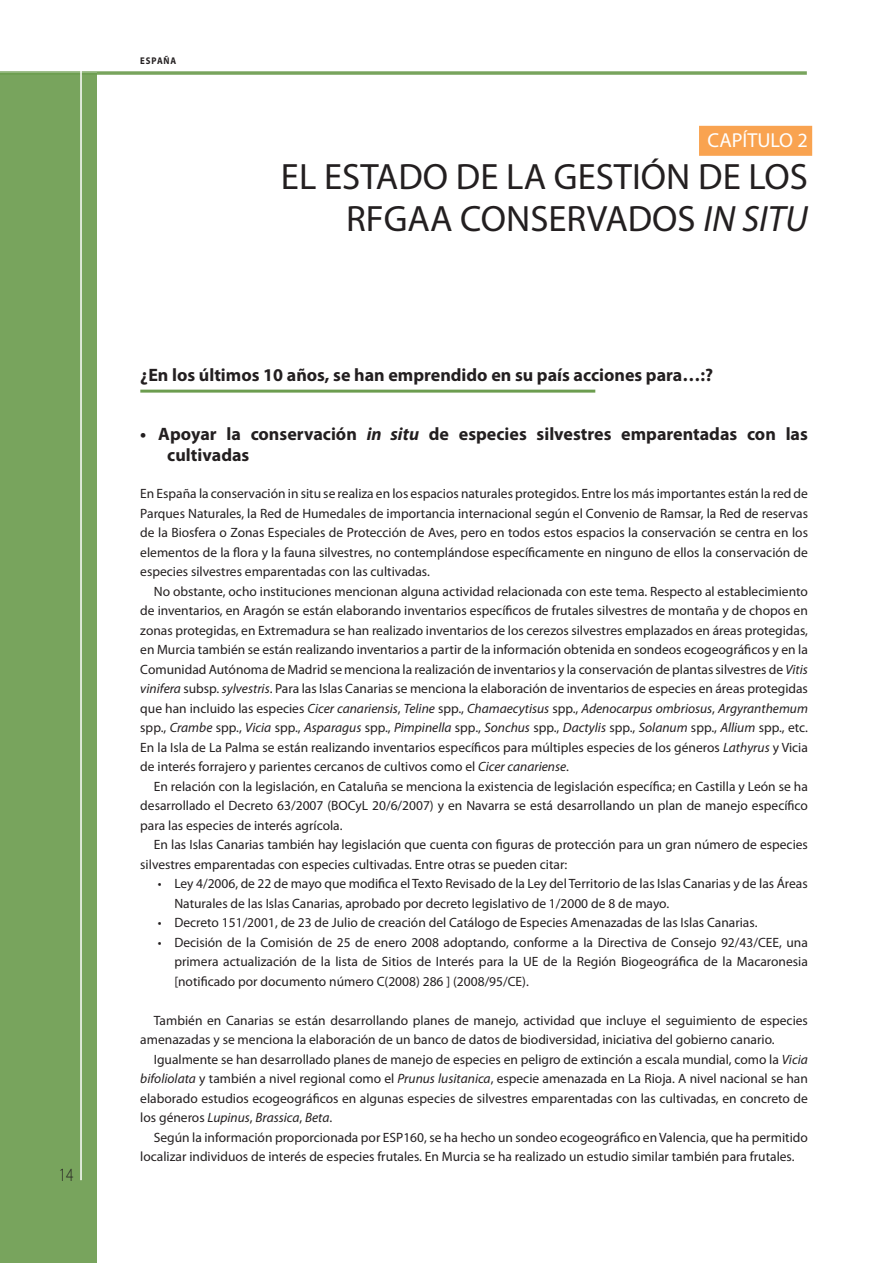
<style>
.page{position:relative;width:893px;height:1263px;background:#fff}
.page>*{position:absolute;margin:0;border:0;box-sizing:border-box;transform-origin:0 0}
.t1{font:36.75px/42px "Myriad Pro";color:#231f20;text-align:right}
.t2{font:20.25px "Myriad Pro";color:#fff}
.t3{font:300 18.75px "Myriad Pro";color:#231f20;scale:.8 1}
.t4{font:700 18px/21.6px "Myriad Pro";color:#231f20}
.t5{font:13.5px/19.5px "Myriad Pro";color:#231f20;text-align:justify}
.t6{font:700 9.75px "Myriad Pro";letter-spacing:.095em;color:#231f20;scale:.9 1}
.s1{font-style:italic}
</style>
<div class="page">
<div style="left:0;top:75px;width:97px;height:1188px;background:#78a45d"></div>
<svg style="left:0;top:71px;width:807px;height:4px;background:#8ab072"></svg>
<hr style="left:0;top:72px;width:97px;height:3px;background:#6d9e50">
<hr style="left:80px;top:64px;width:2px;height:1116px;background:#fff">
<div style="left:699px;top:126px;width:113px;height:30px;background:#f9a350"></div>
<hr style="left:140px;top:390px;width:455px;height:3px;background:#6c9d4f">
<h3 class="t3" style="left:59px;top:1163px;width:20px">14</h3>
<p class="t6" style="left:140px;top:55px;width:41px">ESPAÑA</p>
<h2 class="t2" style="left:707px;top:128px;width:102px">CAPÍTULO 2</h2>
<h1 class="t1" style="left:281px;top:155px;width:528px">EL ESTADO DE LA GESTIÓN DE LOS<br>RFGAA CONSERVADOS <span class="s1">IN SITU</span></h1>
<h3 class="t4" style="left:140px;top:364px;width:574px">¿En los últimos 10 años, se han emprendido en su país acciones para…:?</h3>
<h3 class="t4" style="left:167px;top:422px;width:642px;text-indent:-27px">• Apoyar la conservación <span class="s1">in situ</span> de especies silvestres emparentadas con las cultivadas</h3>
<p class="t5" style="left:140px;top:484px;width:669px">En España la conservación in situ se realiza en los espacios naturales protegidos. Entre los más importantes están la red de Parques Naturales, la Red de Humedales de importancia internacional según el Convenio de Ramsar, la Red de reservas de la Biosfera o Zonas Especiales de Protección de Aves, pero en todos estos espacios la conservación se centra en los elementos de la flora y la fauna silvestres, no contemplándose específicamente en ninguno de ellos la conservación de especies silvestres emparentadas con las cultivadas.</p>
<p class="t5" style="left:140px;top:581px;width:669px;text-indent:14px">No obstante, ocho instituciones mencionan alguna actividad relacionada con este tema. Respecto al establecimiento de inventarios, en Aragón se están elaborando inventarios específicos de frutales silvestres de montaña y de chopos en zonas protegidas, en Extremadura se han realizado inventarios de los cerezos silvestres emplazados en áreas protegidas, en Murcia también se están realizando inventarios a partir de la información obtenida en sondeos ecogeográficos y en la Comunidad Autónoma de Madrid se menciona la realización de inventarios y la conservación de plantas silvestres de <span class="s1">Vitis vinifera</span> subsp. <span class="s1">sylvestris</span>. Para las Islas Canarias se menciona la elaboración de inventarios de especies en áreas protegidas que han incluido las especies <span class="s1">Cicer canariensis</span>, <span class="s1">Teline</span> spp., <span class="s1">Chamaecytisus</span> spp., <span class="s1">Adenocarpus ombriosus</span>, <span class="s1">Argyranthemum </span>spp., <span class="s1">Crambe</span> spp., <span class="s1">Vicia</span> spp., <span class="s1">Asparagus</span> spp., <span class="s1">Pimpinella</span> spp., <span class="s1">Sonchus</span> spp., <span class="s1">Dactylis</span> spp., <span class="s1">Solanum</span> spp., <span class="s1">Allium</span> spp., etc.<br>En la Isla de La Palma se están realizando inventarios específicos para múltiples especies de los géneros <span class="s1">Lathyrus</span> y Vicia de interés forrajero y parientes cercanos de cultivos como el <span class="s1">Cicer canariense</span>.</p>
<p class="t5" style="left:140px;top:776px;width:669px;text-indent:14px">En relación con la legislación, en Cataluña se menciona la existencia de legislación específica; en Castilla y León se ha desarrollado el Decreto 63/2007 (BOCyL 20/6/2007) y en Navarra se está desarrollando un plan de manejo específico para las especies de interés agrícola.</p>
<p class="t5" style="left:140px;top:834px;width:669px;text-indent:14px">En las Islas Canarias también hay legislación que cuenta con figuras de protección para un gran número de especies silvestres emparentadas con especies cultivadas. Entre otras se pueden citar:</p>
<p class="t5" style="left:174px;top:873px;width:635px;text-indent:-17px">• Ley 4/2006, de 22 de mayo que modifica el Texto Revisado de la Ley del Territorio de las Islas Canarias y de las Áreas<br>Naturales de las Islas Canarias, aprobado por decreto legislativo de 1/2000 de 8 de mayo.</p>
<p class="t5" style="left:158px;top:912px;width:601px">• Decreto 151/2001, de 23 de Julio de creación del Catálogo de Especies Amenazadas de las Islas Canarias.</p>
<p class="t5" style="left:174px;top:932px;width:635px;text-indent:-17px">• Decisión de la Comisión de 25 de enero 2008 adoptando, conforme a la Directiva de Consejo 92/43/CEE, una primera actualización de la lista de Sitios de Interés para la UE de la Región Biogeográfica de la Macaronesia [notificado por documento número C(2008) 286 ] (2008/95/CE).</p>
<p class="t5" style="left:140px;top:1010px;width:669px;text-indent:14px">También en Canarias se están desarrollando planes de manejo, actividad que incluye el seguimiento de especies amenazadas y se menciona la elaboración de un banco de datos de biodiversidad, iniciativa del gobierno canario.</p>
<p class="t5" style="left:140px;top:1049px;width:669px;text-indent:14px">Igualmente se han desarrollado planes de manejo de especies en peligro de extinción a escala mundial, como la <span class="s1">Vicia bifoliolata</span> y también a nivel regional como el <span class="s1">Prunus lusitanica</span>, especie amenazada en La Rioja. A nivel nacional se han elaborado estudios ecogeográficos en algunas especies de silvestres emparentadas con las cultivadas, en concreto de los géneros <span class="s1">Lupinus</span>, <span class="s1">Brassica</span>, <span class="s1">Beta</span>.</p>
<p class="t5" style="left:140px;top:1127px;width:669px;text-indent:14px">Según la información proporcionada por ESP160, se ha hecho un sondeo ecogeográfico en Valencia, que ha permitido localizar individuos de interés de especies frutales. En Murcia se ha realizado un estudio similar también para frutales.</p>
</div>
